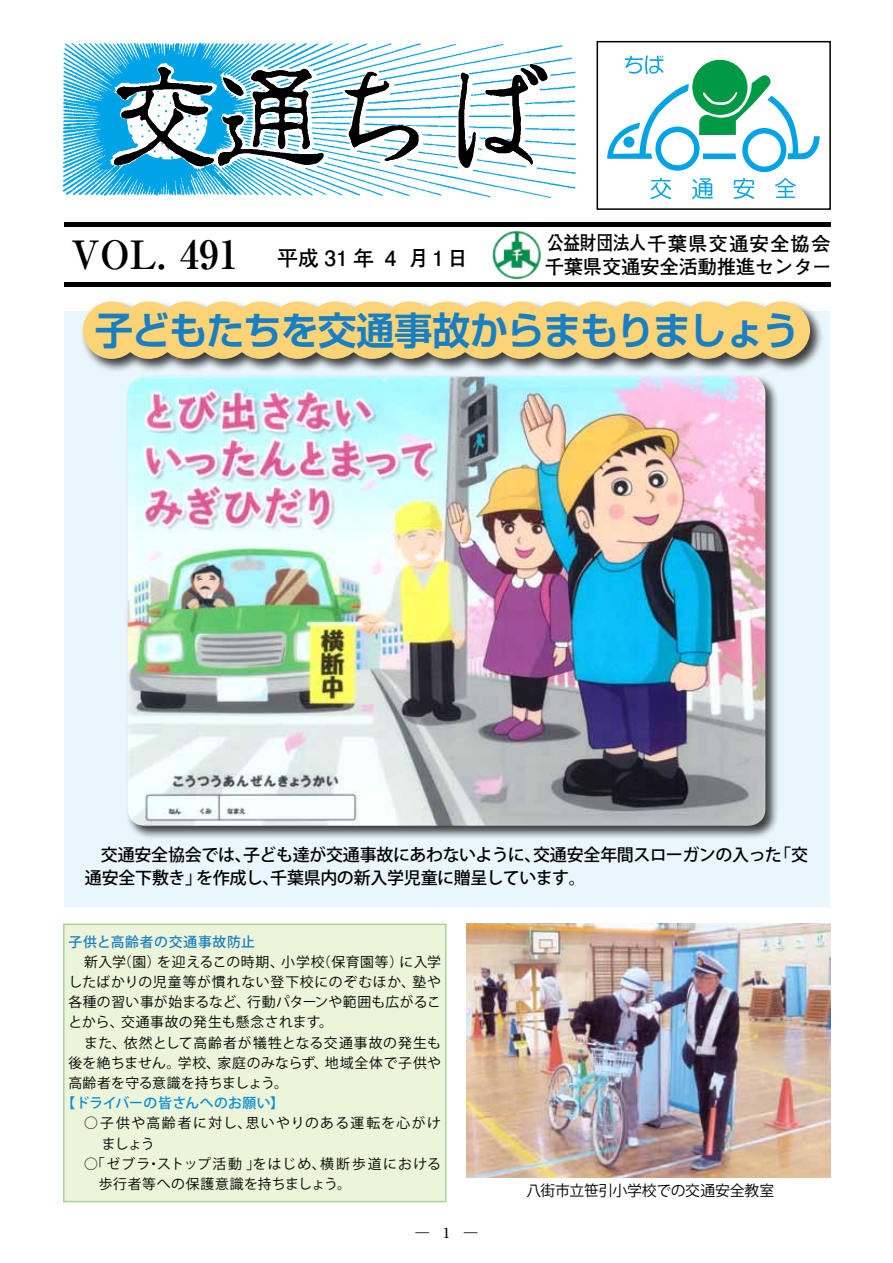
<style>
.page{position:relative;width:893px;height:1263px;background:#fff}
.page>*{position:absolute;margin:0;border:0;box-sizing:border-box;transform-origin:0 0}
.t1{font:700 39px "Ryumin Pro";color:#000}
.t2{font:700 38.25px "Shin Go Pr 6 N De";letter-spacing:-.03em;color:#187fc4}
.t3{font:700 21px "Futo Go B101 Pro";letter-spacing:.075em;color:#000}
.t4{font:700 19.5px "Futo Go B101 Pro";letter-spacing:-.02em;color:#000}
.t5{font:700 19.5px "Futo Go B101 Pro";letter-spacing:.05em;color:#000;scale:.86 1}
.t6{font:500 16.95px/22.4px "Koz Go Pr 6 N";letter-spacing:-.025em;color:#000}
.t7{font:14.85px "Koz Go Pr 6 N";letter-spacing:-.02em;color:#000}
.t8{font:13.8px/20.2px "Koz Go Pr 6 N";letter-spacing:.045em;color:#000}
.t9{font:13.8px/20.2px "Koz Go Pr 6 N";letter-spacing:.025em;color:#000}
.t10{font:13.8px/20.2px "Koz Go Pr 6 N";letter-spacing:.005em;color:#000}
.t11{font:500 13.8px "Koz Go Pr 6 N";letter-spacing:.03em;color:#008cd6}
.t12{font:13.8px/20.2px "Koz Go Pr 6 N";letter-spacing:.1em;color:#000}
.t13{font:500 13.8px "Koz Go Pr 6 N";letter-spacing:.045em;color:#187fc4}
.t14{font:13.8px "Koz Go Pr 6 N";letter-spacing:.095em;color:#000}
.t15{font:13.8px "Koz Go Pr 6 N";letter-spacing:.105em;color:#000}
.t16{font:300 13.8px "Ryumin Pro";color:#000}
.t17{font:500 13.8px "Ryumin Pro";color:#000}
</style>
<div class="page">
<div style="left:63px;top:923px;width:383px;height:279px;background:#ecf4d9;border:1px solid #a7d397"></div>
<div style="left:64px;top:312px;width:765px;height:595px;background:#eaf6fd"></div>
<div style="left:597px;top:41px;width:234px;height:169px;border:2px solid #000"></div>
<div style="left:64px;top:222px;width:766px;height:5px;background:#000"></div>
<hr style="left:64px;top:283px;width:766px;height:4px;background:#000">
<img style="left:492px;top:230px;width:49px;height:50px">
<img style="left:62px;top:42px;width:514px;height:156px">
<svg style="left:607px;top:55px;width:213px;height:117px"></svg>
<svg style="left:650px;top:178px;width:21px;height:21px"></svg>
<svg style="left:692px;top:178px;width:21px;height:21px"></svg>
<svg style="left:734px;top:178px;width:20px;height:21px"></svg>
<svg style="left:775px;top:178px;width:21px;height:20px"></svg>
<div style="left:81px;top:299px;width:743px;height:74px;background:#000;opacity:.75"></div>
<div style="left:83px;top:301px;width:57px;height:58px;background:#fcd475;border-radius:50%"></div>
<div style="left:120px;top:301px;width:58px;height:58px;background:#fcd475;border-radius:50%"></div>
<div style="left:157px;top:301px;width:58px;height:58px;background:#fcd475;border-radius:50%"></div>
<div style="left:195px;top:301px;width:57px;height:58px;background:#fcd475;border-radius:50%"></div>
<div style="left:232px;top:301px;width:57px;height:58px;background:#fcd475;border-radius:50%"></div>
<div style="left:269px;top:301px;width:57px;height:58px;background:#fcd475;border-radius:50%"></div>
<div style="left:306px;top:301px;width:58px;height:58px;background:#fcd475;border-radius:50%"></div>
<div style="left:343px;top:301px;width:58px;height:58px;background:#fcd475;border-radius:50%"></div>
<div style="left:381px;top:301px;width:57px;height:58px;background:#fcd475;border-radius:50%"></div>
<div style="left:418px;top:301px;width:57px;height:58px;background:#fcd475;border-radius:50%"></div>
<div style="left:455px;top:301px;width:57px;height:58px;background:#fcd475;border-radius:50%"></div>
<div style="left:492px;top:301px;width:58px;height:58px;background:#fcd475;border-radius:50%"></div>
<div style="left:529px;top:301px;width:58px;height:58px;background:#fcd475;border-radius:50%"></div>
<div style="left:567px;top:301px;width:57px;height:58px;background:#fcd475;border-radius:50%"></div>
<div style="left:604px;top:301px;width:57px;height:58px;background:#fcd475;border-radius:50%"></div>
<div style="left:641px;top:301px;width:57px;height:58px;background:#fcd475;border-radius:50%"></div>
<div style="left:678px;top:301px;width:58px;height:58px;background:#fcd475;border-radius:50%"></div>
<div style="left:715px;top:301px;width:58px;height:58px;background:#fcd475;border-radius:50%"></div>
<div style="left:753px;top:301px;width:57px;height:58px;background:#fcd475;border-radius:50%"></div>
<div style="left:125px;top:374px;width:654px;height:466px;background:#000;opacity:.75"></div>
<img style="left:128px;top:376px;width:637px;height:450px">
<img style="left:466px;top:923px;width:364px;height:255px">
<h1 class="t1" style="left:71px;top:223px;width:169px">VOL. 491</h1>
<h3 class="t5" style="left:547px;top:227px;width:331px">公益財団法人千葉県交通安全協会</h3>
<h3 class="t3" style="left:277px;top:241px;width:98px">平成 31 年</h3>
<h3 class="t3" style="left:408px;top:241px;width:62px">月1日</h3>
<h3 class="t3" style="left:385px;top:241px;width:13px">4</h3>
<h3 class="t4" style="left:545px;top:251px;width:289px">千葉県交通安全活動推進センター</h3>
<h2 class="t2" style="left:95px;top:299px;width:707px">子どもたちを交通事故からまもりましょう</h2>
<p class="t6" style="left:243px;top:844px;width:300px">子ども達が交通事故にあわないように、</p>
<p class="t6" style="left:533px;top:844px;width:250px">交通安全年間スローガンの入った</p>
<p class="t6" style="left:774px;top:844px;width:35px">「交</p>
<p class="t6" style="left:196px;top:844px;width:391px;text-indent:-95px">交通安全協会では、<br>を作成し千葉県内の新入学児童に贈呈しています。</p>
<p class="t6" style="left:85px;top:866px;width:119px">通安全下敷き」</p>
<p class="t6" style="left:262px;top:866px;width:19px">、</p>
<p class="t13" style="left:68px;top:934px;width:188px">子供と高齢者の交通事故防止</p>
<p class="t8" style="left:84px;top:952px;width:43px">新入学</p>
<p class="t8" style="left:281px;top:952px;width:45px">小学校</p>
<p class="t8" style="left:317px;top:952px;width:88px">（保育園等）</p>
<p class="t8" style="left:400px;top:952px;width:43px">に入学</p>
<p class="t8" style="left:118px;top:952px;width:45px">（園）</p>
<p class="t8" style="left:157px;top:952px;width:128px">を迎えるこの時期、</p>
<p class="t8" style="left:247px;top:972px;width:195px;text-indent:-179px">したばかりの児童等が慣れない登下校にのぞむほか、<br>行動パターンや範囲も広がるこ</p>
<p class="t8" style="left:412px;top:972px;width:30px">塾や</p>
<p class="t9" style="left:121px;top:992px;width:213px;text-indent:-53px">各種の習い事が始まるなど、<br>交通事故の発生も懸念されます。</p>
<p class="t8" style="left:124px;top:1012px;width:319px;text-indent:-55px">とから、<br>依然として高齢者が犠牲となる交通事故の発生も</p>
<p class="t8" style="left:84px;top:1033px;width:43px">また、</p>
<p class="t8" style="left:217px;top:1053px;width:112px">家庭のみならず、</p>
<p class="t8" style="left:178px;top:1053px;width:44px">学校、</p>
<p class="t8" style="left:325px;top:1053px;width:118px">地域全体で子供や</p>
<p class="t10" style="left:68px;top:1053px;width:221px">後を絶ちません。<br>高齢者を守る意識を持ちましょう。</p>
<p class="t11" style="left:61px;top:1095px;width:224px">【ドライバーの皆さんへのお願い【</p>
<p class="t14" style="left:246px;top:1115px;width:197px">思いやりのある運転を心がけ</p>
<p class="t12" style="left:102px;top:1113px;width:151px;text-indent:-18px">○子供や高齢者に対し、ましょう</p>
<p class="t8" style="left:84px;top:1154px;width:68px">○「ゼブラ</p>
<p class="t8" style="left:157px;top:1154px;width:104px">ストップ活動」</p>
<p class="t15" style="left:320px;top:1156px;width:122px">横断歩道における</p>
<p class="t8" style="left:253px;top:1154px;width:74px">をはじめ、</p>
<p class="t8" style="left:147px;top:1154px;width:15px">・</p>
<p class="t8" style="left:84px;top:1174px;width:268px">　歩行者等への保護意識を持ちましょう。</p>
<p class="t16" style="left:415px;top:1221px;width:15px">―</p>
<p class="t17" style="left:443px;top:1221px;width:8px">1</p>
<p class="t16" style="left:464px;top:1221px;width:15px">―</p>
<p class="t7" style="left:526px;top:1182px;width:249px">八街市立笹引小学校での交通安全教室</p>
</div>
